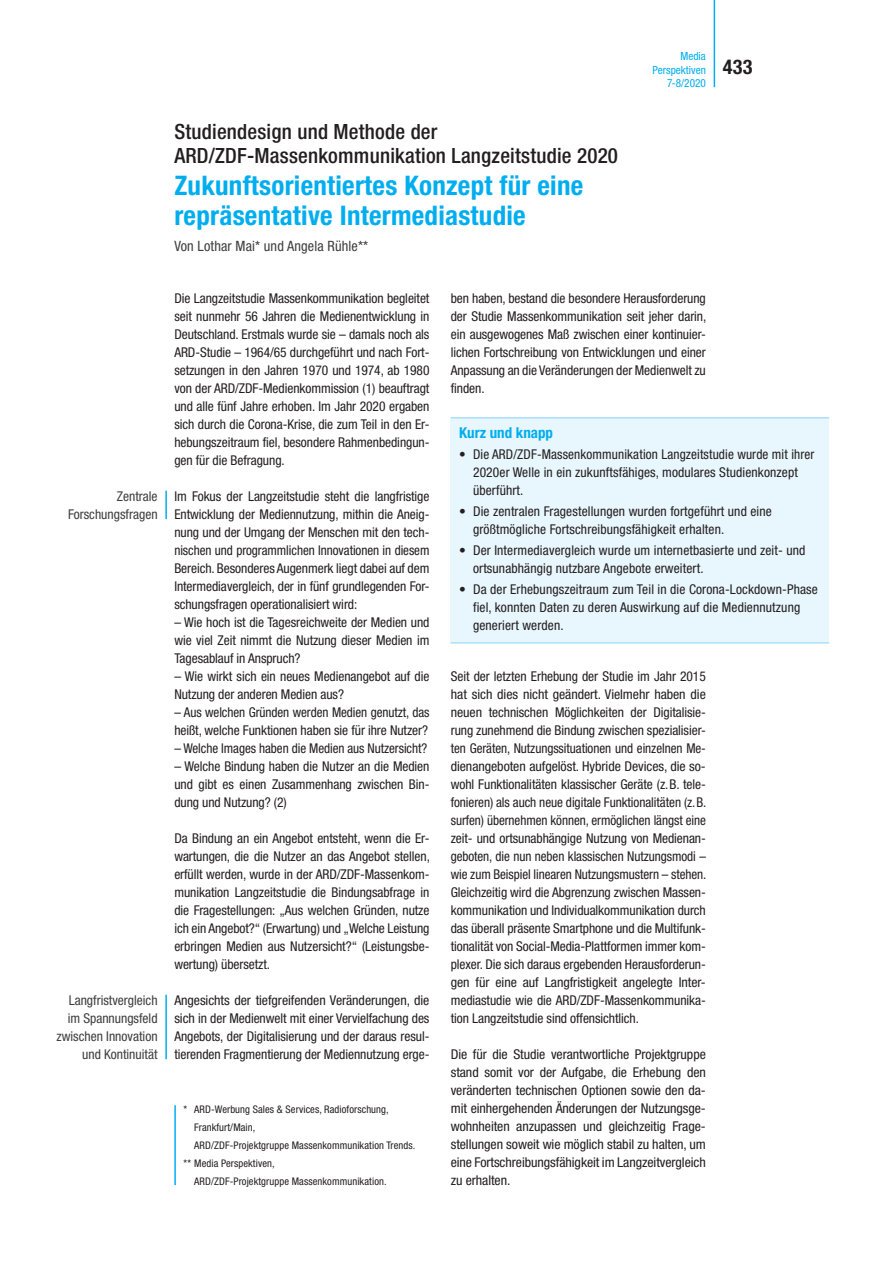
<style>
.page{position:relative;width:893px;height:1263px;background:#fff}
.page>*{position:absolute;margin:0;border:0;box-sizing:border-box;transform-origin:0 0}
.t1{font:700 condensed 27px/30px "Helvetica Neue LT Std";letter-spacing:.01em;color:#00aeef}
.t2{font:500 condensed 21px/24px "Helvetica Neue LT Std";letter-spacing:.01em;color:#231f20}
.t3{font:700 condensed 20.25px "Helvetica Neue LT Std";color:#231f20}
.t4{font:700 condensed 15px "Helvetica Neue LT Std";color:#00aeef}
.t5{font:condensed 14.25px "Helvetica Neue LT Std";letter-spacing:.01em;color:#3e3e3f}
.t6{font:condensed 13.5px/18px "Helvetica Neue LT Std";letter-spacing:-.005em;color:#231f20}
.t7{font:condensed 13.5px/18px "Helvetica Neue LT Std";color:#3e3e3f;text-align:right}
.t8{font:condensed 11.25px/13.5px "Helvetica Neue LT Std";color:#00aeef;text-align:right}
.t9{font:condensed 10.5px "Helvetica Neue LT Std";letter-spacing:.01em;color:#231f20}
</style>
<div class="page">
<hr style="left:714px;top:0;width:1px;height:87px;background:#00aeef">
<div style="left:451px;top:418px;width:378px;height:225px;background:#e8f6fd"></div>
<hr style="left:451px;top:417px;width:378px;height:2px;background:#aae0f9">
<hr style="left:451px;top:642px;width:378px;height:2px;background:#aae0f9">
<hr style="left:165px;top:491px;width:2px;height:28px;background:#00aeef">
<hr style="left:165px;top:995px;width:2px;height:64px;background:#00aeef">
<hr style="left:174px;top:1105px;width:2px;height:80px;background:#00aeef">
<p class="t7" style="left:68px;top:487px;width:91px">Zentrale<br>Forschungsfragen</p>
<p class="t7" style="left:57px;top:991px;width:103px">Langfristvergleich im Spannungsfeld zwischen Innovation und Kontinuität</p>
<h2 class="t2" style="left:174px;top:119px;width:445px">Studiendesign und Methode der<br>ARD/ZDF-Massenkommunikation Langzeitstudie 2020</h2>
<h1 class="t1" style="left:174px;top:170px;width:410px">Zukunftsorientiertes Konzept für eine repräsentative Intermediastudie</h1>
<p class="t5" style="left:174px;top:238px;width:195px">Von Lothar Mai* und Angela Rühle**</p>
<p class="t8" style="left:653px;top:49px;width:55px">Media<br>Perspektiven<br>7-8/2020</p>
<h3 class="t3" style="left:723px;top:54px;width:31px">433</h3>
<p class="t6" style="left:174px;top:289px;width:257px;text-align:justify">Die Langzeitstudie Massenkommunikation begleitet seit nunmehr 56 Jahren die Medienentwicklung in Deutschland. Erstmals wurde sie – damals noch als ARD-Studie – 1964/65 durchgeführt und nach Fort&shy;setzungen in den Jahren 1970 und 1974, ab 1980 von der ARD/ZDF-Medienkommission (1) beauftragt und alle fünf Jahre erhoben. Im Jahr 2020 ergaben sich durch die Corona-Krise, die zum Teil in den Er&shy;hebungszeitraum fiel, besondere Rahmenbedingun&shy;gen für die Befragung.</p>
<p class="t6" style="left:174px;top:487px;width:257px;text-align:justify">Im Fokus der Langzeitstudie steht die langfristige Entwicklung der Mediennutzung, mithin die Aneig&shy;nung und der Umgang der Menschen mit den tech&shy;nischen und programmlichen Innovationen in diesem Bereich. Besonderes Augenmerk liegt dabei auf dem Intermediavergleich, der in fünf grundlegenden For&shy;schungsfragen operationalisiert wird:</p>
<p class="t6" style="left:174px;top:613px;width:257px;text-align:justify">– Wie hoch ist die Tagesreichweite der Medien und wie viel Zeit nimmt die Nutzung dieser Medien im Tagesablauf in Anspruch?</p>
<p class="t6" style="left:174px;top:667px;width:257px">– Wie wirkt sich ein neues Medienangebot auf die<br>Nutzung der anderen Medien aus?</p>
<p class="t6" style="left:174px;top:703px;width:257px">– Aus welchen Gründen werden Medien genutzt, das heißt, welche Funktionen haben sie für ihre Nutzer?</p>
<p class="t6" style="left:174px;top:739px;width:254px">– Welche Images haben die Medien aus Nutzersicht?</p>
<p class="t6" style="left:174px;top:757px;width:257px;text-align:justify">– Welche Bindung haben die Nutzer an die Medien und gibt es einen Zusammenhang zwischen Bin&shy;dung und Nutzung? (2)</p>
<p class="t6" style="left:174px;top:829px;width:257px;text-align:justify">Da Bindung an ein Angebot entsteht, wenn die Er&shy;wartungen, die die Nutzer an das Angebot stellen, erfüllt werden, wurde in der ARD/ZDF-Massenkom&shy;munikation Langzeitstudie die Bindungsabfrage in die Fragestellungen: „Aus welchen Gründen, nutze ich ein Angebot?“ (Erwartung) und „Welche Leistung erbringen Medien aus Nutzersicht?“ (Leistungsbe&shy;wertung) übersetzt.</p>
<p class="t6" style="left:174px;top:991px;width:257px;text-align:justify">Angesichts der tiefgreifenden Veränderungen, die sich in der Medienwelt mit einer Vervielfachung des Angebots, der Digitalisierung und der daraus resul&shy;tierenden Fragmentierung der Mediennutzung erge-</p>
<p class="t9" style="left:184px;top:1103px;width:207px">* ARD-Werbung Sales &amp; Services, Radioforschung,</p>
<p class="t9" style="left:194px;top:1121px;width:63px">Frankfurt/Main,</p>
<p class="t9" style="left:194px;top:1139px;width:223px">ARD/ZDF-Projektgruppe Massenkommunikation Trends.</p>
<p class="t9" style="left:184px;top:1157px;width:93px">** Media Perspektiven,</p>
<p class="t9" style="left:194px;top:1175px;width:194px">ARD/ZDF-Projektgruppe Massenkommunikation.</p>
<p class="t6" style="left:451px;top:289px;width:257px">ben haben, bestand die besondere Herausforderung der Studie Massenkommunikation seit jeher darin, ein ausgewogenes Maß zwischen einer kontinuier&shy;lichen Fortschreibung von Entwicklungen und einer Anpassung an die Veränderungen der Medienwelt zu finden.</p>
<p class="t4" style="left:459px;top:424px;width:95px">Kurz und knapp</p>
<p class="t6" style="left:473px;top:445px;width:343px;text-indent:-14px">• Die ARD/ZDF-Massenkommunikation Langzeitstudie wurde mit ihrer<br>2020er Welle in ein zukunftsfähiges, modulares Studienkonzept überführt.</p>
<p class="t6" style="left:473px;top:502px;width:300px;text-indent:-14px">• Die zentralen Fragestellungen wurden fortgeführt und eine größtmögliche Fortschreibungsfähigkeit erhalten.</p>
<p class="t6" style="left:473px;top:541px;width:334px;text-indent:-14px">• Der Intermediavergleich wurde um internetbasierte und zeit- und ortsunabhängig nutzbare Angebote erweitert.</p>
<p class="t6" style="left:473px;top:580px;width:346px;text-indent:-14px">• Da der Erhebungszeitraum zum Teil in die Corona-Lockdown-Phase fiel, konnten Daten zu deren Auswirkung auf die Mediennutzung generiert werden.</p>
<p class="t6" style="left:451px;top:667px;width:257px">Seit der letzten Erhebung der Studie im Jahr 2015 hat sich dies nicht geändert. Vielmehr haben die neuen technischen Möglichkeiten der Digitalisie&shy;rung zunehmend die Bindung zwischen spezialisier&shy;ten Geräten, Nutzungssituationen und einzelnen Me&shy;dienangeboten aufgelöst. Hybride Devices, die so&shy;wohl Funktionalitäten klassischer Geräte (z.B. tele&shy;fonieren) als auch neue digitale Funktionalitäten (z.B. surfen) übernehmen können, ermöglichen längst eine zeit- und ortsunabhängige Nutzung von Medienan&shy;geboten, die nun neben klassischen Nutzungsmodi – wie zum Beispiel linearen Nutzungsmustern – stehen.<br>Gleichzeitig wird die Abgrenzung zwischen Massen&shy;kommunikation und Individualkommunikation durch das überall präsente Smartphone und die Multifunk&shy;tionalität von Social-Media-Plattformen immer kom&shy;plexer. Die sich daraus ergebenden Herausforderun&shy;gen für eine auf Langfristigkeit angelegte Inter&shy;mediastudie wie die ARD/ZDF-Massenkommunika&shy;tion Langzeitstudie sind offensichtlich.</p>
<p class="t6" style="left:451px;top:1045px;width:257px;text-align:justify">Die für die Studie verantwortliche Projektgruppe stand somit vor der Aufgabe, die Erhebung den veränderten technischen Optionen sowie den da&shy;mit einhergehenden Änderungen der Nutzungsge&shy;wohnheiten anzupassen und gleichzeitig Frage&shy;stellungen soweit wie möglich stabil zu halten, um eine Fortschreibungsfähigkeit im Langzeitvergleich zu erhalten.</p>
</div>
